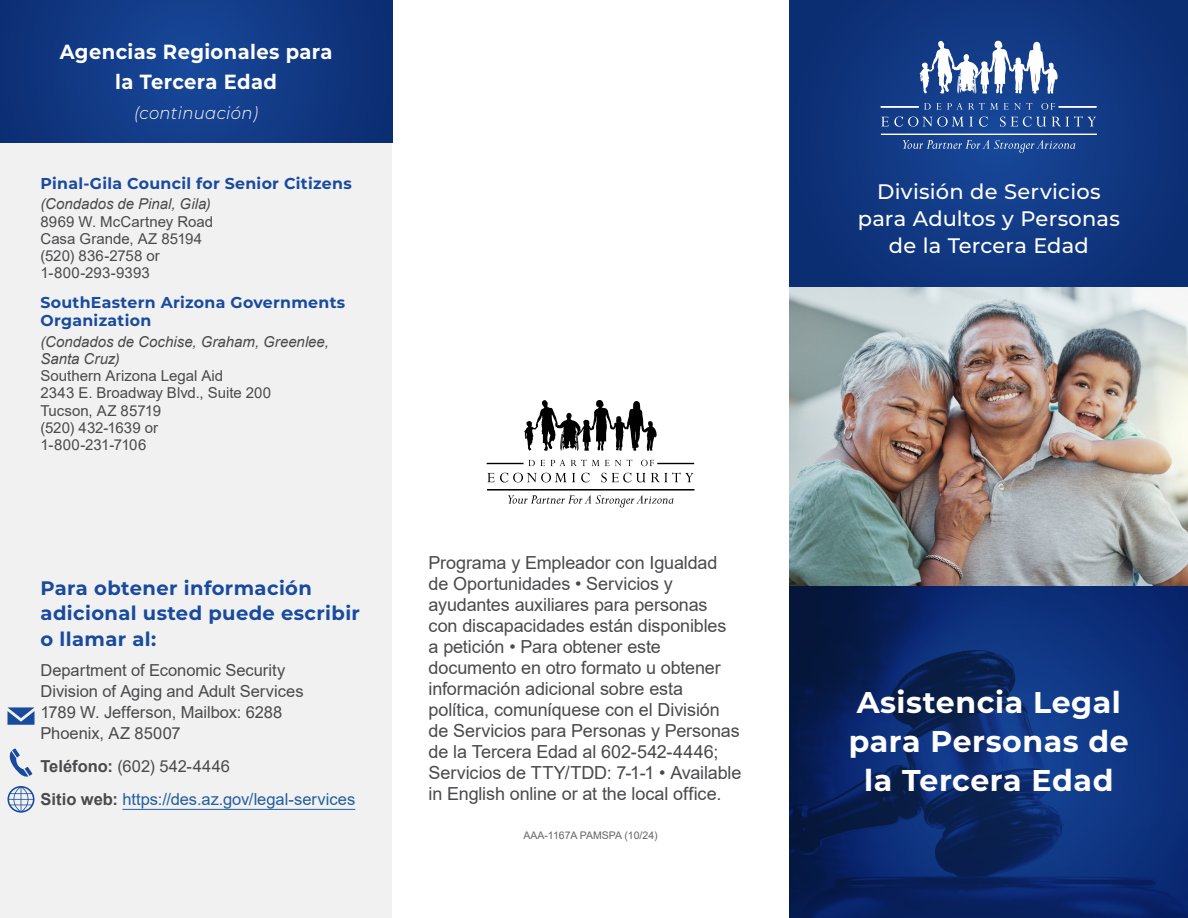
<style>
.page{position:relative;width:1188px;height:918px;background:#fff}
.page>*{position:absolute;margin:0;border:0;box-sizing:border-box;transform-origin:0 0}
.t1{font:700 30px/39px "Montserrat";letter-spacing:.02em;color:#fff;text-align:center}
.t2{font:500 21px/27px "Montserrat";letter-spacing:.01em;color:#fff;text-align:center}
.t3{font:700 20.4px/30px "Montserrat";letter-spacing:.02em;color:#fff;text-align:center;scale:.95 1}
.t4{font:700 19.5px/25.5px "Montserrat";letter-spacing:.02em;color:#184a9e}
.t5{font:18px/21px "Arial";letter-spacing:-.01em;color:#4a4a4d}
.t6{font:italic 300 17.4px "Montserrat";letter-spacing:.02em;color:#fff;scale:.95 1}
.t7{font:16.5px/21px "Arial";letter-spacing:-.005em;color:#4a4a4d}
.t8{font:16.5px/33px "Arial";color:#215e9e}
.t9{font:700 15.75px/18px "Montserrat";letter-spacing:.02em;color:#184a9e}
.t10{font:15px/17.2px "Arial";color:#4a4a4d}
.t11{font:italic 15px/17.2px "Arial";color:#4a4a4d}
.t12{font:10.5px "Arial";color:#636466}
.s1{font-weight:700;color:#4a4a4d}
.s2{color:#4a4a4d}
</style>
<div class="page">
<div style="left:0;top:142px;width:392px;height:776px;background:#f1f1f1"></div>
<img style="left:790px;top:286px;width:398px;height:300px">
<svg style="left:790px;top:586px;width:398px;height:332px;background:#0b296a"></svg>
<svg style="left:790px;top:0;width:398px;height:286px;background:#10367f"></svg>
<hr style="left:122px;top:809px;width:233px;height:1px;background:#215e9e">
<svg style="left:8px;top:707px;width:26px;height:18px"></svg>
<svg style="left:9px;top:748px;width:23px;height:29px"></svg>
<svg style="left:7px;top:786px;width:27px;height:27px"></svg>
<svg style="left:881px;top:117px;width:92px;height:10px"></svg>
<svg style="left:979px;top:117px;width:9px;height:10px"></svg>
<svg style="left:1000px;top:117px;width:46px;height:10px"></svg>
<svg style="left:1052px;top:116px;width:44px;height:10px"></svg>
<svg style="left:924px;top:103px;width:17px;height:7px"></svg>
<svg style="left:947px;top:103px;width:51px;height:7px"></svg>
<svg style="left:1004px;top:103px;width:17px;height:7px"></svg>
<svg style="left:1027px;top:103px;width:5px;height:7px"></svg>
<svg style="left:1041px;top:103px;width:14px;height:7px"></svg>
<div style="left:1059px;top:107px;width:37px;height:1px;border:1px solid #fff"></div>
<div style="left:881px;top:107px;width:38px;height:1px;border:1px solid #fff"></div>
<svg style="left:920px;top:41px;width:138px;height:53px"></svg>
<svg style="left:903px;top:140px;width:172px;height:13px;background:#335ba0"></svg>
<svg style="left:487px;top:473px;width:88px;height:9px"></svg>
<svg style="left:581px;top:473px;width:9px;height:9px"></svg>
<svg style="left:601px;top:473px;width:93px;height:9px"></svg>
<svg style="left:528px;top:460px;width:17px;height:6px"></svg>
<svg style="left:551px;top:460px;width:70px;height:6px"></svg>
<svg style="left:627px;top:460px;width:5px;height:6px"></svg>
<svg style="left:641px;top:460px;width:13px;height:6px"></svg>
<div style="left:487px;top:489px;width:207px;height:1px;border:1px solid #000"></div>
<div style="left:658px;top:463px;width:36px;height:1px;border:1px solid #000"></div>
<div style="left:487px;top:463px;width:36px;height:1px;border:1px solid #000"></div>
<svg style="left:524px;top:400px;width:133px;height:51px"></svg>
<svg style="left:508px;top:495px;width:165px;height:12px"></svg>
<svg style="left:0;top:0;width:392px;height:142px;background:#113984"></svg>
<p class="t3" style="left:60px;top:36px;width:289px">Agencias Regionales para la Tercera Edad</p>
<p class="t6" style="left:134px;top:101px;width:132px">(continuación)</p>
<p class="t9" style="left:40px;top:174px;width:313px">Pinal-Gila Council for Senior Citizens</p>
<p class="t11" style="left:40px;top:196px;width:172px">(Condados de Pinal, Gila)</p>
<p class="t10" style="left:40px;top:213px;width:174px">8969 W. McCartney Road<br>Casa Grande, AZ 85194 (520) 836-2758 or<br>1-800-293-9393</p>
<p class="t9" style="left:40px;top:293px;width:306px">SouthEastern Arizona Governments<br>Organization</p>
<p class="t11" style="left:40px;top:333px;width:290px">(Condados de Cochise, Graham, Greenlee,<br>Santa Cruz)</p>
<p class="t10" style="left:40px;top:367px;width:232px">Southern Arizona Legal Aid<br>2343 E. Broadway Blvd., Suite 200<br>Tucson, AZ 85719<br>(520) 432-1639 or<br>1-800-231-7106</p>
<p class="t4" style="left:40px;top:574px;width:321px">Para obtener información adicional usted puede escribir o llamar al:</p>
<p class="t7" style="left:40px;top:659px;width:265px">Department of Economic Security<br>Division of Aging and Adult Services<br>1789 W. Jefferson, Mailbox: 6288<br>Phoenix, AZ 85007</p>
<p class="t8" style="left:40px;top:749px;width:316px"><span class="s1">Teléfono:</span> <span class="s2">(602) 542-4446<br></span><span class="s1">Sitio web:</span> https://des.az.gov/legal-services</p>
<p class="t5" style="left:429px;top:552px;width:314px">Programa y Empleador con Igualdad de Oportunidades • Servicios y ayudantes auxiliares para personas<br>con discapacidades están disponibles<br>a petición • Para obtener este documento en otro formato u obtener información adicional sobre esta política, comuníquese con el División de Servicios para Personas y Personas de la Tercera Edad al 602-542-4446; Servicios de TTY/TDD: 7-1-1 • Available in English online or at the local office.</p>
<p class="t12" style="left:523px;top:828px;width:136px">AAA-1167A PAMSPA (10/24)</p>
<p class="t2" style="left:858px;top:177px;width:264px">División de Servicios para Adultos y Personas de la Tercera Edad</p>
<h1 class="t1" style="left:849px;top:681px;width:282px">Asistencia Legal para Personas de la Tercera Edad</h1>
</div>
